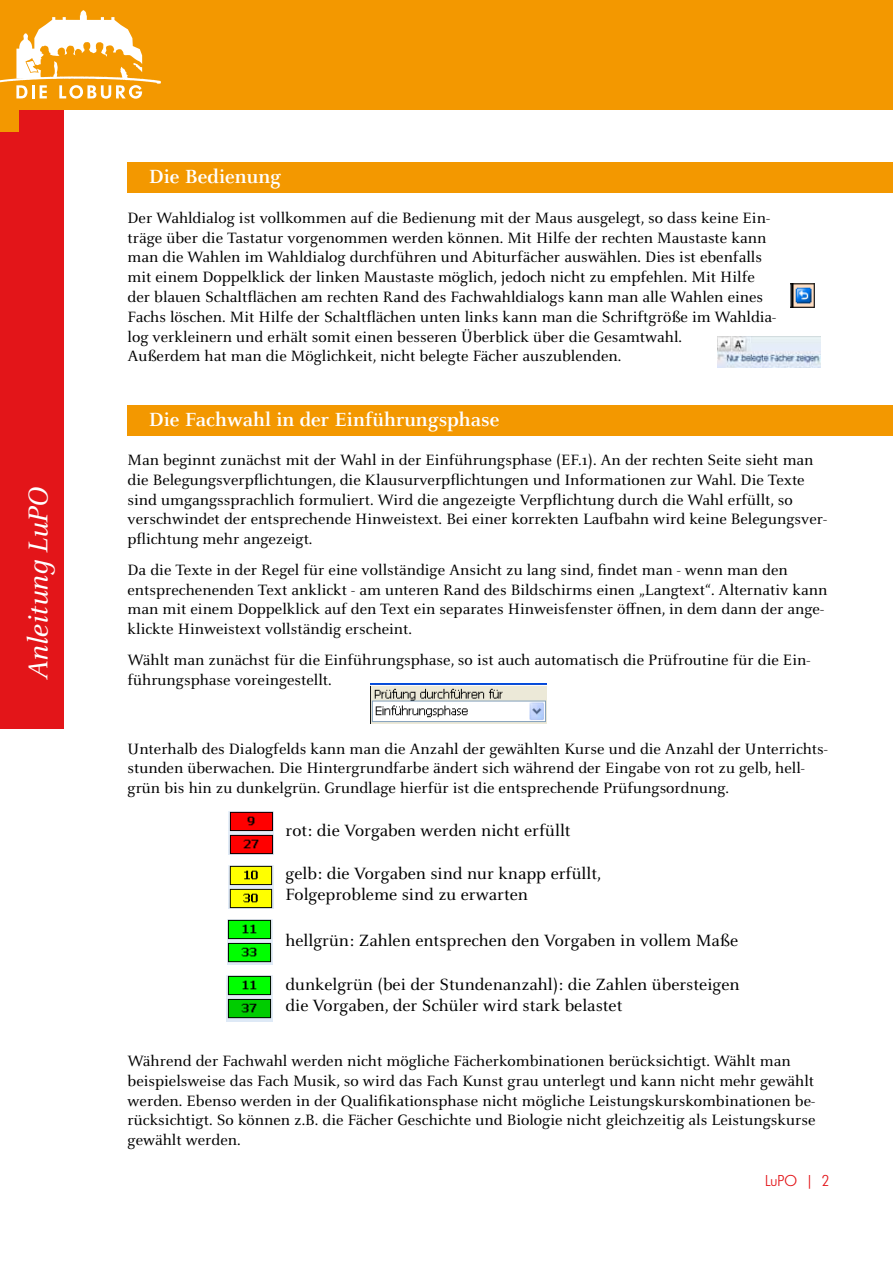
<style>
.page{position:relative;width:893px;height:1263px;background:#fff}
.page>*{position:absolute;margin:0;border:0;box-sizing:border-box;transform-origin:0 0}
.t1{font:italic 30px "Celeste OT";color:#fff}
.t2{font:700 21px "Celeste OT";color:#fff}
.t3{font:18px/21.6px "Celeste OT";color:#000}
.t4{font:16.5px/19.8px "Celeste OT";color:#000}
.t5{font:16.5px "Futura No 2 D Boo";color:#e31519}
</style>
<div class="page">
<div style="left:0;top:102px;width:64px;height:627px;background:#e31519"></div>
<div style="left:0;top:0;width:893px;height:110px;background:#f39800"></div>
<svg style="left:0;top:10px;width:161px;height:89px"></svg>
<div style="left:0;top:107px;width:19px;height:24px;background:#f39800"></div>
<div style="left:128px;top:162px;width:765px;height:31px;background:#f39800"></div>
<img style="left:791px;top:283px;width:23px;height:24px">
<img style="left:718px;top:337px;width:103px;height:30px">
<div style="left:128px;top:405px;width:765px;height:30px;background:#f39800"></div>
<img style="left:370px;top:683px;width:176px;height:40px">
<img style="left:229px;top:811px;width:45px;height:44px">
<img style="left:229px;top:865px;width:45px;height:44px">
<img style="left:227px;top:919px;width:45px;height:46px">
<img style="left:227px;top:975px;width:45px;height:46px">
<h1 class="t1" style="left:22px;top:679px;width:193px;rotate:-90deg">Anleitung LuPO</h1>
<p class="t2" style="left:149px;top:165px;width:134px">Die Bedienung</p>
<p class="t4" style="left:128px;top:208px;width:650px">Der Wahldialog ist vollkommen auf die Bedienung mit der Maus ausgelegt, so dass keine Ein&shy;träge über die Tastatur vorgenommen werden können. Mit Hilfe der rechten Maustaste kann man die Wahlen im Wahldialog durchführen und Abiturfächer auswählen. Dies ist ebenfalls mit einem Doppelklick der linken Maustaste möglich, jedoch nicht zu empfehlen. Mit Hilfe der blauen Schaltflächen am rechten Rand des Fachwahldialogs kann man alle Wahlen eines Fachs löschen. Mit Hilfe der Schaltflächen unten links kann man die Schriftgröße im Wahldia&shy;log verkleinern und erhält somit einen besseren Überblick über die Gesamtwahl.<br>Außerdem hat man die Möglichkeit, nicht belegte Fächer auszublenden.</p>
<p class="t2" style="left:149px;top:407px;width:352px">Die Fachwahl in der Einführungsphase</p>
<p class="t4" style="left:128px;top:450px;width:701px">Man beginnt zunächst mit der Wahl in der Einführungsphase (EF.1). An der rechten Seite sieht man die Belegungsverpflichtungen, die Klausurverpflichtungen und Informationen zur Wahl. Die Texte sind umgangssprachlich formuliert. Wird die angezeigte Verpflichtung durch die Wahl erfüllt, so verschwindet der entsprechende Hinweistext. Bei einer korrekten Laufbahn wird keine Belegungsver&shy;pflichtung mehr angezeigt.</p>
<p class="t4" style="left:128px;top:560px;width:701px">Da die Texte in der Regel für eine vollständige Ansicht zu lang sind, findet man - wenn man den entsprechenenden Text anklickt - am unteren Rand des Bildschirms einen „Langtext“. Alternativ kann man mit einem Doppelklick auf den Text ein separates Hinweisfenster öffnen, in dem dann der ange&shy;klickte Hinweistext vollständig erscheint.</p>
<p class="t4" style="left:128px;top:650px;width:684px">Wählt man zunächst für die Einführungsphase, so ist auch automatisch die Prüfroutine für die Ein&shy;führungsphase voreingestellt.</p>
<p class="t4" style="left:128px;top:739px;width:702px">Unterhalb des Dialogfelds kann man die Anzahl der gewählten Kurse und die Anzahl der Unterrichts&shy;stunden überwachen. Die Hintergrundfarbe ändert sich während der Eingabe von rot zu gelb, hell&shy;grün bis hin zu dunkelgrün. Grundlage hierfür ist die entsprechende Prüfungsordnung.</p>
<p class="t3" style="left:286px;top:820px;width:287px">rot: die Vorgaben werden nicht erfüllt</p>
<p class="t3" style="left:286px;top:862px;width:317px">gelb: die Vorgaben sind nur knapp erfüllt,<br>Folgeprobleme sind zu erwarten</p>
<p class="t3" style="left:286px;top:929px;width:454px">hellgrün: Zahlen entsprechen den Vorgaben in vollem Maße</p>
<p class="t3" style="left:286px;top:973px;width:456px">dunkelgrün (bei der Stundenanzahl): die Zahlen übersteigen die Vorgaben, der Schüler wird stark belastet</p>
<p class="t4" style="left:128px;top:1051px;width:689px">Während der Fachwahl werden nicht mögliche Fächerkombinationen berücksichtigt. Wählt man beispielsweise das Fach Musik, so wird das Fach Kunst grau unterlegt und kann nicht mehr gewählt werden. Ebenso werden in der Qualifikationsphase nicht mögliche Leistungskurskombinationen be&shy;rücksichtigt. So können z.B. die Fächer Geschichte und Biologie nicht gleichzeitig als Leistungskurse gewählt werden.</p>
<p class="t5" style="left:765px;top:1172px;width:66px">LuPO | 2</p>
</div>
